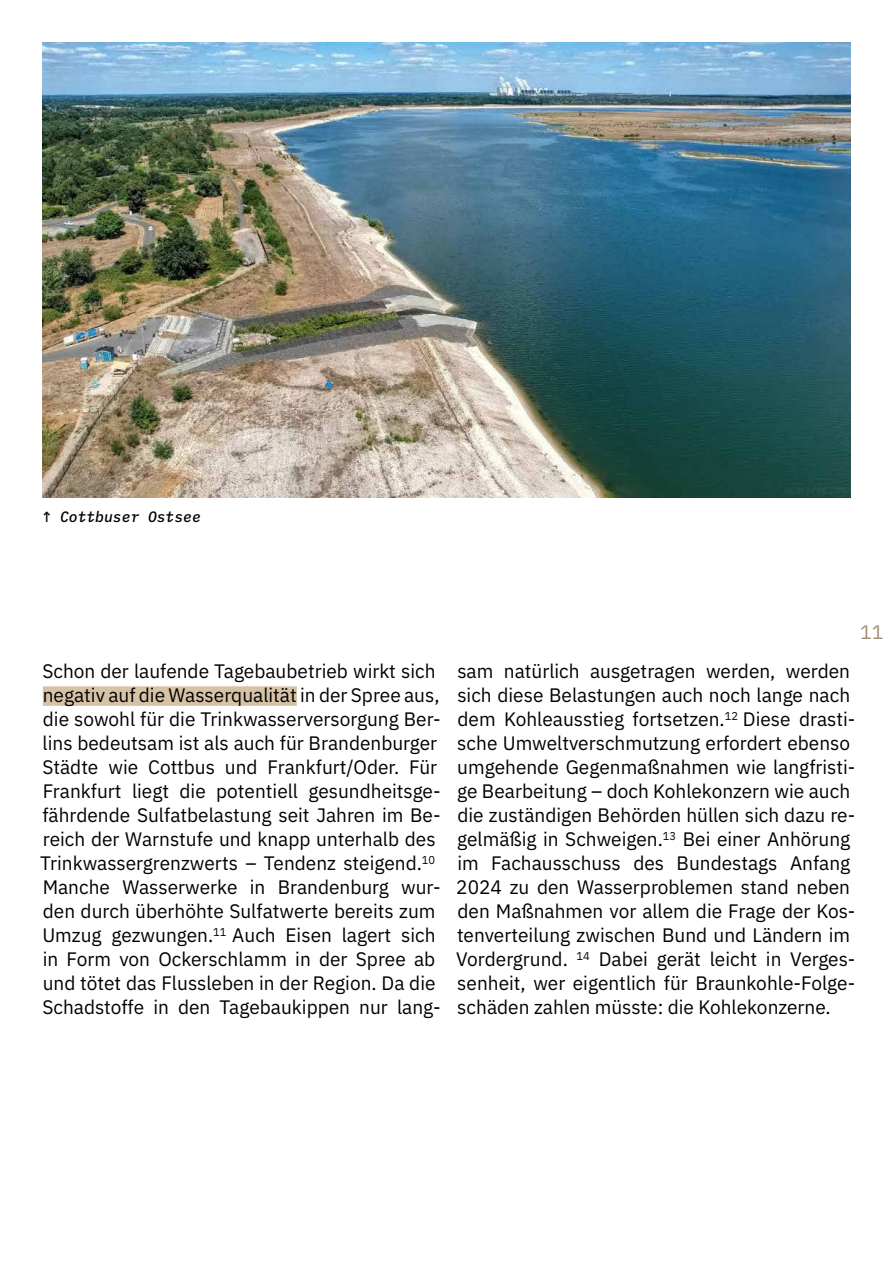
<style>
.page{position:relative;width:893px;height:1263px;background:#fff}
.page>*{position:absolute;margin:0;border:0;box-sizing:border-box;transform-origin:0 0}
.t1{font:19.5px/24px "IBM Plex Sans";color:#000}
.t2{font:19.5px "IBM Plex Mono";color:#a28e72}
.t3{font:italic 500 15px "IBM Plex Mono";color:#000}
</style>
<div class="page">
<img style="left:43px;top:43px;width:807px;height:454px">
<div style="left:43px;top:686px;width:254px;height:20px;background:#d6c3a5"></div>
<p class="t3" style="left:43px;top:505px;width:160px">↑ Cottbuser Ostsee</p>
<p class="t2" style="left:860px;top:617px;width:25px">11</p>
<p class="t1" style="left:40px;top:657px;width:402px">Schon der laufende Tagebaubetrieb wirkt sich negativ auf die Wasserqualität in der Spree aus, die sowohl für die Trinkwasserversorgung Ber&shy;lins bedeutsam ist als auch für Brandenburger Städte wie Cottbus und Frankfurt/Oder. Für Frankfurt liegt die potentiell gesundheitsge&shy;fährdende Sulfatbelastung seit Jahren im Be&shy;reich der Warnstufe und knapp unterhalb des Trinkwassergrenzwerts – Tendenz steigend.<sup>10<br></sup>Manche Wasserwerke in Brandenburg wur&shy;den durch überhöhte Sulfatwerte bereits zum Umzug gezwungen.<sup>11</sup> Auch Eisen lagert sich in Form von Ockerschlamm in der Spree ab und tötet das Flussleben in der Region. Da die Schadstoffe in den Tagebaukippen nur lang-</p>
<p class="t1" style="left:456px;top:657px;width:401px">sam natürlich ausgetragen werden, werden sich diese Belastungen auch noch lange nach dem Kohleausstieg fortsetzen.<sup>12</sup> Diese drasti&shy;sche Umweltverschmutzung erfordert ebenso umgehende Gegenmaßnahmen wie langfristi&shy;ge Bearbeitung – doch Kohlekonzern wie auch die zuständigen Behörden hüllen sich dazu re&shy;gelmäßig in Schweigen.<sup>13</sup> Bei einer Anhörung im Fachausschuss des Bundestags Anfang 2024 zu den Wasserproblemen stand neben den Maßnahmen vor allem die Frage der Kos&shy;tenverteilung zwischen Bund und Ländern im Vordergrund. <sup>14</sup> Dabei gerät leicht in Verges&shy;senheit, wer eigentlich für Braunkohle-Folge&shy;schäden zahlen müsste: die Kohlekonzerne.</p>
</div>
